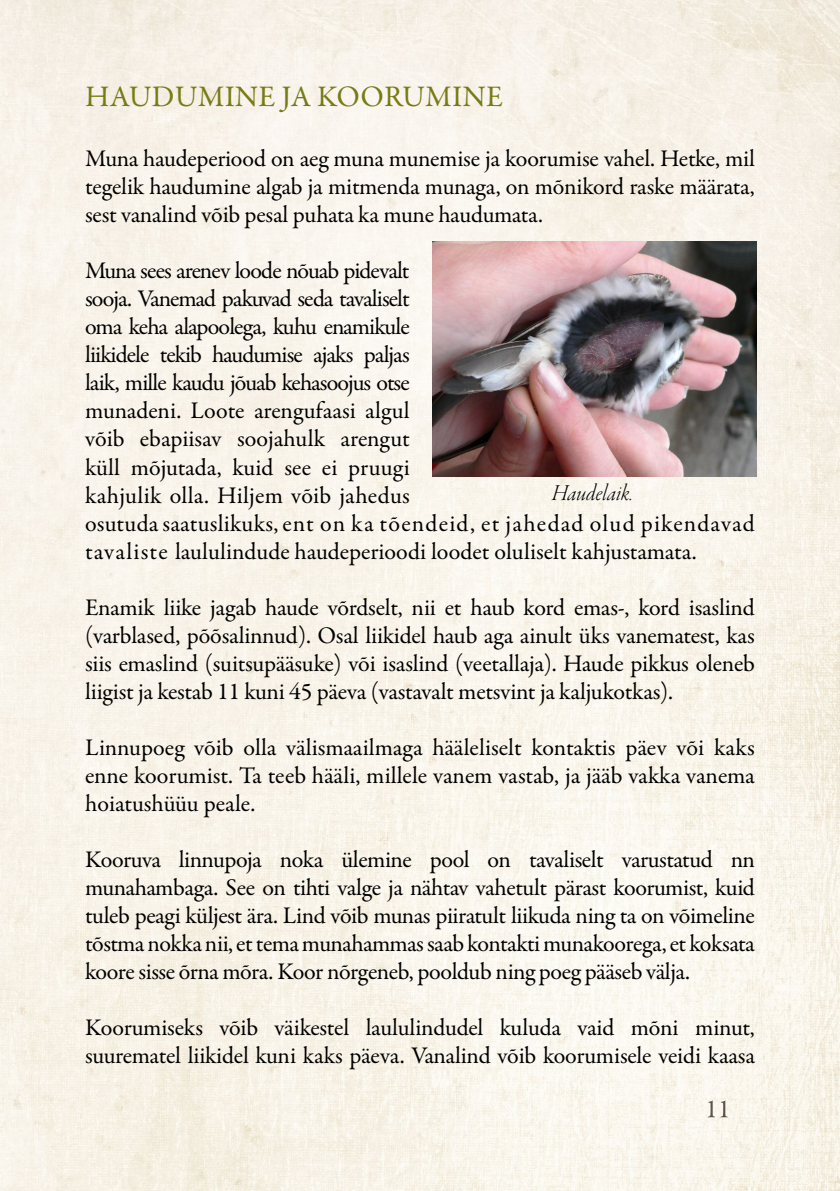
<style>
.page{position:relative;width:840px;height:1191px;background:#fff}
.page>*{position:absolute;margin:0;border:0;box-sizing:border-box;transform-origin:0 0}
.t1{font:30px "Garamond Premr Pro";letter-spacing:.01em;color:#777b15}
.t2{font:24px/28px "Garamond Premr Pro";letter-spacing:-.01em;color:#000;text-align:justify}
.t3{font:24px "Garamond Premr Pro Lt It Disp";color:#000}
</style>
<div class="page">
<img style="left:0;top:0;width:839px;height:1191px">
<img style="left:707px;top:1100px;width:20px;height:17px">
<img style="left:432px;top:241px;width:324px;height:235px">
<p class="t1" style="left:85px;top:79px;width:419px">HAUDUMINE JA KOORUMINE</p>
<p class="t2" style="left:85px;top:145px;width:671px">Muna haudeperiood on aeg muna munemise ja koorumise vahel. Hetke, mil tegelik haudumine algab ja mitmenda munaga, on mõnikord raske määrata, sest vanalind võib pesal puhata ka mune haudumata.</p>
<p class="t2" style="left:85px;top:257px;width:671px;text-align:left">Muna sees arenev loode nõuab pidevalt<br>sooja. Vanemad pakuvad seda tavaliselt<br>oma keha alapoolega, kuhu enamikule<br>liikidele tekib haudumise ajaks paljas<br>laik, mille kaudu jõuab kehasoojus otse<br>munadeni. Loote arengufaasi algul<br>võib ebapiisav soojahulk arengut<br>küll mõjutada, kuid see ei pruugi<br>kahjulik olla. Hiljem võib jahedus<br>osutuda saatuslikuks, ent on ka tõendeid, et jahedad olud pikendavad tavaliste laululindude haudeperioodi loodet oluliselt kahjustamata.</p>
<p class="t2" style="left:85px;top:593px;width:671px">Enamik liike jagab haude võrdselt, nii et haub kord emas-, kord isaslind (varblased, põõsalinnud). Osal liikidel haub aga ainult üks vanematest, kas siis emaslind (suitsupääsuke) või isaslind (veetallaja). Haude pikkus oleneb liigist ja kestab 11 kuni 45 päeva (vastavalt metsvint ja kaljukotkas).</p>
<p class="t2" style="left:85px;top:733px;width:670px">Linnupoeg võib olla välismaailmaga hääleliselt kontaktis päev või kaks enne koorumist. Ta teeb hääli, millele vanem vastab, ja jääb vakka vanema hoiatushüüu peale.</p>
<p class="t2" style="left:85px;top:845px;width:671px">Kooruva linnupoja noka ülemine pool on tavaliselt varustatud nn munahambaga. See on tihti valge ja nähtav vahetult pärast koorumist, kuid tuleb peagi küljest ära. Lind võib munas piiratult liikuda ning ta on võimeline tõstma nokka nii, et tema munahammas saab kontakti munakoorega, et koksata koore sisse õrna mõra. Koor nõrgeneb, pooldub ning poeg pääseb välja.</p>
<p class="t2" style="left:85px;top:1013px;width:671px">Koorumiseks võib väikestel laululindudel kuluda vaid mõni minut, suurematel liikidel kuni kaks päeva. Vanalind võib koorumisele veidi kaasa</p>
<p class="t3" style="left:552px;top:480px;width:82px">Haudelaik.</p>
</div>
